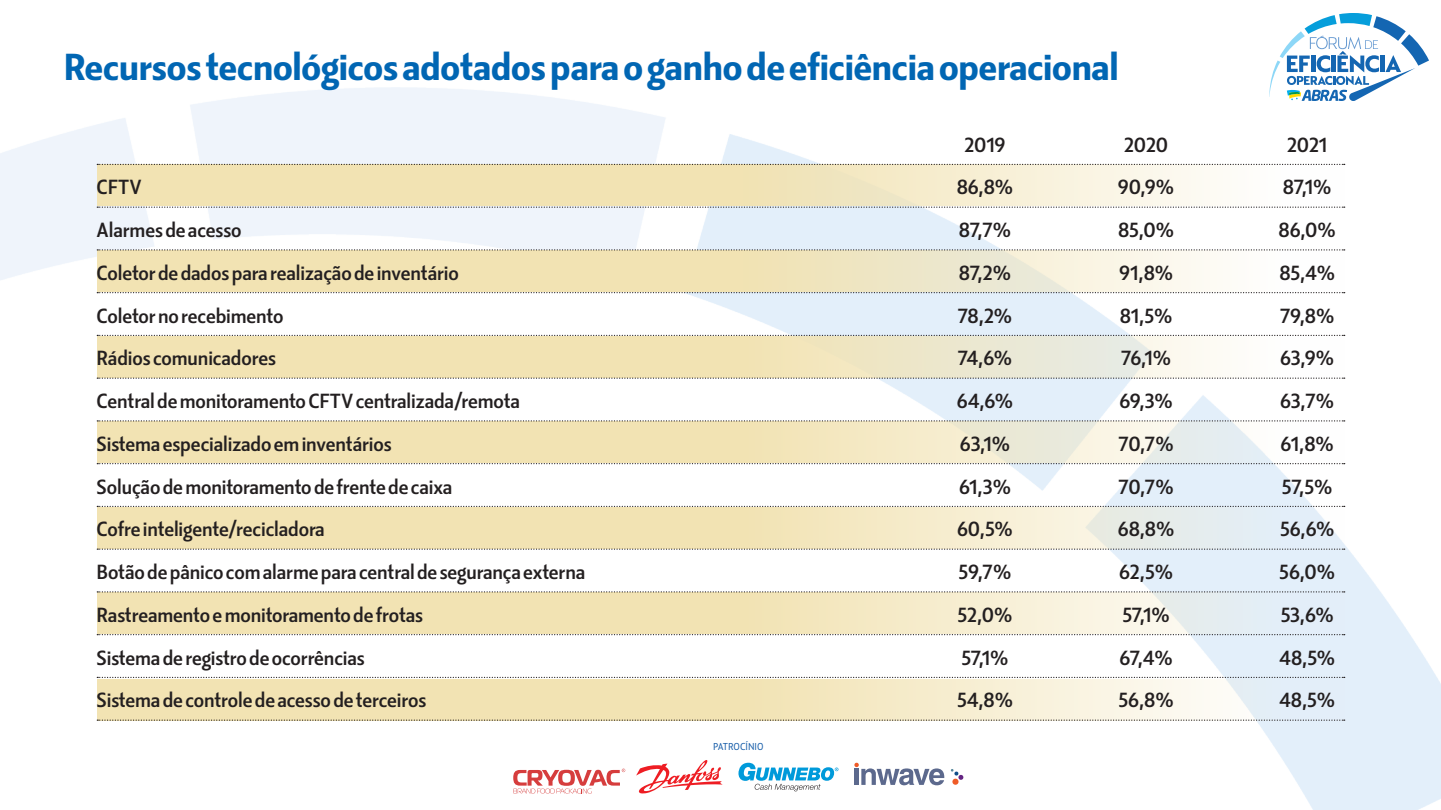
<style>
.page{position:relative;width:1441px;height:810px;background:#fff}
.page>*{position:absolute;margin:0;border:0;box-sizing:border-box;transform-origin:0 0}
.Box_Título{font:36px "Kranto Bold D Isplay";letter-spacing:-.005em;color:#0166b3}
.Box_tabela_texto{font:19.65px "Kranto Medium Display";letter-spacing:-.005em;color:#231f20}
.t1{font:9.6px "Kranto Regular Display";color:#175da9}
</style>
<div class="page">
<img style="left:0;top:88px;width:1440px;height:722px">
<svg style="left:97px;top:165px;width:1247px;height:41px;background:#f4e9c6"></svg>
<svg style="left:97px;top:251px;width:1247px;height:41px;background:#f3e9c6"></svg>
<svg style="left:97px;top:336px;width:1247px;height:42px;background:#f0e6c4"></svg>
<svg style="left:97px;top:422px;width:1247px;height:41px;background:#f2e8c6"></svg>
<svg style="left:97px;top:507px;width:1247px;height:42px;background:#efe6c4"></svg>
<svg style="left:97px;top:593px;width:1247px;height:41px;background:#f1e8c6"></svg>
<svg style="left:97px;top:679px;width:1247px;height:41px;background:#f2e8c5"></svg>
<svg style="left:97px;top:164px;width:1247px;height:1px"></svg>
<svg style="left:97px;top:207px;width:1247px;height:1px"></svg>
<svg style="left:97px;top:249px;width:1247px;height:2px;background:#c6c2b5"></svg>
<svg style="left:97px;top:292px;width:1247px;height:1px"></svg>
<svg style="left:97px;top:335px;width:1247px;height:1px"></svg>
<svg style="left:97px;top:378px;width:1247px;height:1px"></svg>
<svg style="left:97px;top:420px;width:1247px;height:2px;background:#c7c3b6"></svg>
<svg style="left:97px;top:463px;width:1247px;height:1px"></svg>
<svg style="left:97px;top:506px;width:1247px;height:1px"></svg>
<svg style="left:97px;top:549px;width:1247px;height:1px"></svg>
<svg style="left:97px;top:591px;width:1247px;height:2px;background:#c7c3b6"></svg>
<svg style="left:97px;top:634px;width:1247px;height:1px"></svg>
<svg style="left:97px;top:677px;width:1247px;height:1px"></svg>
<svg style="left:97px;top:720px;width:1247px;height:1px"></svg>
<svg style="left:1269px;top:13px;width:159px;height:89px"></svg>
<svg style="left:513px;top:769px;width:112px;height:24px"></svg>
<svg style="left:738px;top:763px;width:100px;height:28px"></svg>
<svg style="left:636px;top:760px;width:86px;height:34px"></svg>
<svg style="left:854px;top:763px;width:90px;height:22px"></svg>
<svg style="left:950px;top:769px;width:13px;height:16px"></svg>
<p class="Box_Título" style="left:64px;top:44px;width:1056px">Recursos tecnológicos adotados para o ganho de eficiência operacional</p>
<p class="Box_tabela_texto" style="left:964px;top:132px;width:43px">2019</p>
<p class="Box_tabela_texto" style="left:1123px;top:132px;width:46px">2020</p>
<p class="Box_tabela_texto" style="left:1286px;top:132px;width:42px">2021</p>
<p class="Box_tabela_texto" style="left:97px;top:175px;width:46px">CFTV</p>
<p class="Box_tabela_texto" style="left:956px;top:175px;width:58px">86,8%</p>
<p class="Box_tabela_texto" style="left:1117px;top:175px;width:58px">90,9%</p>
<p class="Box_tabela_texto" style="left:1282px;top:175px;width:50px">87,1%</p>
<p class="Box_tabela_texto" style="left:97px;top:217px;width:146px">Alarmes de acesso</p>
<p class="Box_tabela_texto" style="left:958px;top:217px;width:54px">87,7%</p>
<p class="Box_tabela_texto" style="left:1117px;top:217px;width:57px">85,0%</p>
<p class="Box_tabela_texto" style="left:1278px;top:217px;width:59px">86,0%</p>
<p class="Box_tabela_texto" style="left:97px;top:260px;width:364px">Coletor de dados para realização de inventário</p>
<p class="Box_tabela_texto" style="left:958px;top:260px;width:54px">87,2%</p>
<p class="Box_tabela_texto" style="left:1118px;top:260px;width:56px">91,8%</p>
<p class="Box_tabela_texto" style="left:1279px;top:260px;width:57px">85,4%</p>
<p class="Box_tabela_texto" style="left:97px;top:303px;width:188px">Coletor no recebimento</p>
<p class="Box_tabela_texto" style="left:957px;top:303px;width:56px">78,2%</p>
<p class="Box_tabela_texto" style="left:1119px;top:303px;width:54px">81,5%</p>
<p class="Box_tabela_texto" style="left:1279px;top:303px;width:56px">79,8%</p>
<p class="Box_tabela_texto" style="left:97px;top:346px;width:181px">Rádios comunicadores</p>
<p class="Box_tabela_texto" style="left:957px;top:346px;width:56px">74,6%</p>
<p class="Box_tabela_texto" style="left:1121px;top:346px;width:51px">76,1%</p>
<p class="Box_tabela_texto" style="left:1279px;top:346px;width:56px">63,9%</p>
<p class="Box_tabela_texto" style="left:97px;top:388px;width:425px">Central de monitoramento CFTV centralizada/remota</p>
<p class="Box_tabela_texto" style="left:956px;top:388px;width:58px">64,6%</p>
<p class="Box_tabela_texto" style="left:1119px;top:388px;width:55px">69,3%</p>
<p class="Box_tabela_texto" style="left:1279px;top:388px;width:56px">63,7%</p>
<p class="Box_tabela_texto" style="left:97px;top:431px;width:297px">Sistema especializado em inventários</p>
<p class="Box_tabela_texto" style="left:959px;top:431px;width:52px">63,1%</p>
<p class="Box_tabela_texto" style="left:1118px;top:431px;width:57px">70,7%</p>
<p class="Box_tabela_texto" style="left:1280px;top:431px;width:55px">61,8%</p>
<p class="Box_tabela_texto" style="left:97px;top:474px;width:357px">Solução de monitoramento de frente de caixa</p>
<p class="Box_tabela_texto" style="left:958px;top:474px;width:53px">61,3%</p>
<p class="Box_tabela_texto" style="left:1118px;top:474px;width:57px">70,7%</p>
<p class="Box_tabela_texto" style="left:1281px;top:474px;width:52px">57,5%</p>
<p class="Box_tabela_texto" style="left:97px;top:517px;width:230px">Cofre inteligente/recicladora</p>
<p class="Box_tabela_texto" style="left:957px;top:517px;width:57px">60,5%</p>
<p class="Box_tabela_texto" style="left:1117px;top:517px;width:58px">68,8%</p>
<p class="Box_tabela_texto" style="left:1279px;top:517px;width:56px">56,6%</p>
<p class="Box_tabela_texto" style="left:97px;top:559px;width:490px">Botão de pânico com alarme para central de segurança externa</p>
<p class="Box_tabela_texto" style="left:958px;top:559px;width:54px">59,7%</p>
<p class="Box_tabela_texto" style="left:1118px;top:559px;width:55px">62,5%</p>
<p class="Box_tabela_texto" style="left:1279px;top:559px;width:57px">56,0%</p>
<p class="Box_tabela_texto" style="left:97px;top:602px;width:328px">Rastreamento e monitoramento de frotas</p>
<p class="Box_tabela_texto" style="left:957px;top:602px;width:56px">52,0%</p>
<p class="Box_tabela_texto" style="left:1122px;top:602px;width:49px">57,1%</p>
<p class="Box_tabela_texto" style="left:1280px;top:602px;width:55px">53,6%</p>
<p class="Box_tabela_texto" style="left:97px;top:645px;width:270px">Sistema de registro de ocorrências</p>
<p class="Box_tabela_texto" style="left:961px;top:645px;width:49px">57,1%</p>
<p class="Box_tabela_texto" style="left:1119px;top:645px;width:55px">67,4%</p>
<p class="Box_tabela_texto" style="left:1278px;top:645px;width:58px">48,5%</p>
<p class="Box_tabela_texto" style="left:97px;top:688px;width:331px">Sistema de controle de acesso de terceiros</p>
<p class="Box_tabela_texto" style="left:956px;top:688px;width:57px">54,8%</p>
<p class="Box_tabela_texto" style="left:1118px;top:688px;width:57px">56,8%</p>
<p class="Box_tabela_texto" style="left:1278px;top:688px;width:58px">48,5%</p>
<p class="t1" style="left:713px;top:741px;width:52px">PATROCÍNIO</p>
</div>
